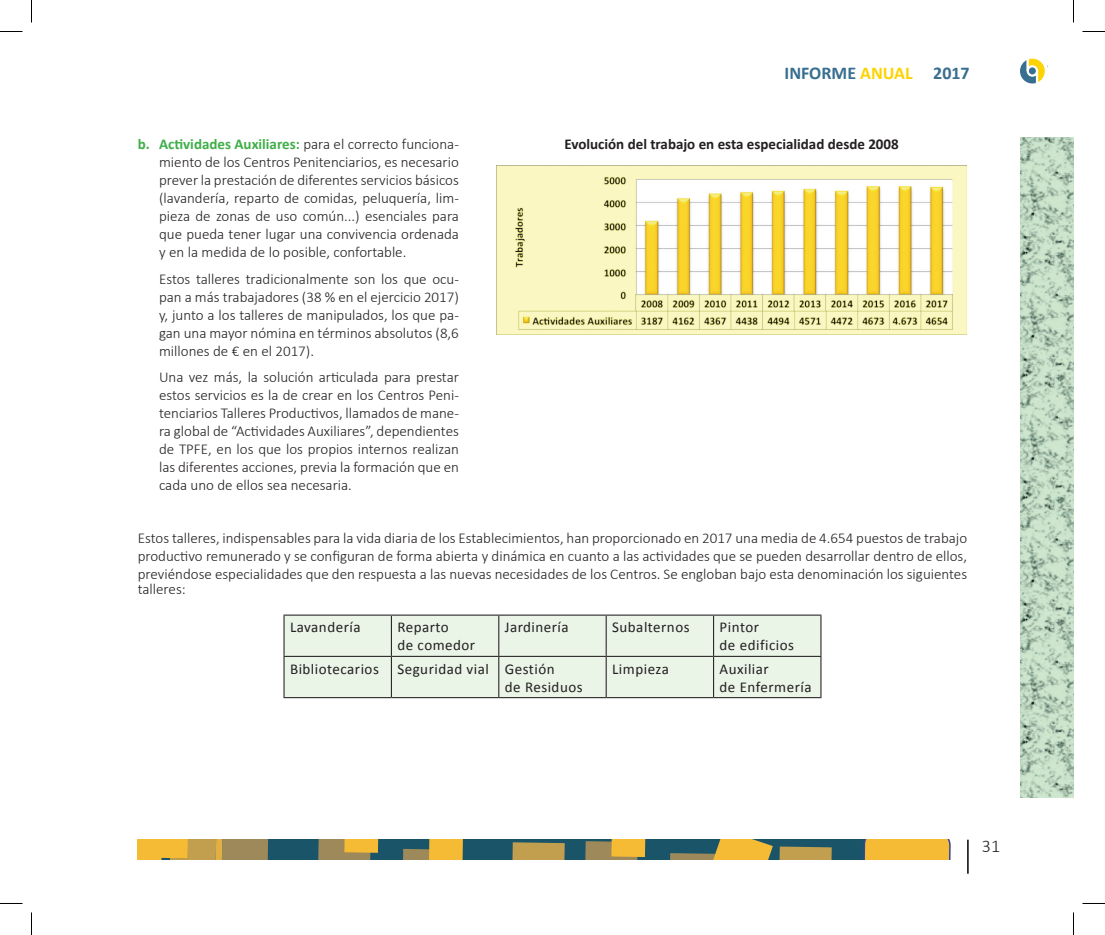
<style>
.page{position:relative;width:1105px;height:935px;background:#fff}
.page>*{position:absolute;margin:0;border:0;box-sizing:border-box;transform-origin:0 0}
.t1{font:700 18px "Calibri";color:#386e8f}
.t2{font:300 18px "Calibri";color:#231f20}
.t3{font:300 15px/18px "Calibri";color:#231f20;text-align:justify}
.List_Paragraph{font:15px "Calibri";letter-spacing:.035em;color:#231f20}
.t4{font:700 15px "Calibri";color:#231f20}
.s1{font-weight:700;color:#40ae49}
.s2{color:#fed304}
</style>
<div class="page">
<img style="left:1020px;top:138px;width:53px;height:659px">
<svg style="left:138px;top:839px;width:812px;height:21px;background:#8f8851"></svg>
<svg style="left:1020px;top:58px;width:25px;height:26px"></svg>
<div style="left:1029px;top:67px;width:7px;height:7px;background:#386e8f;border-radius:50%"></div>
<hr style="left:967px;top:839px;width:1px;height:34px;background:#000">
<img style="left:496px;top:165px;width:471px;height:169px">
<div style="left:284px;top:615px;width:536px;height:82px;background:#eaf4e7"></div>
<hr style="left:283px;top:614px;width:108px;height:1px;background:#231f20">
<hr style="left:283px;top:615px;width:1px;height:41px;background:#231f20">
<hr style="left:391px;top:614px;width:108px;height:1px;background:#231f20">
<hr style="left:391px;top:615px;width:1px;height:41px;background:#231f20">
<hr style="left:499px;top:614px;width:107px;height:1px;background:#231f20">
<hr style="left:498px;top:615px;width:1px;height:41px;background:#231f20">
<hr style="left:606px;top:614px;width:107px;height:1px;background:#231f20">
<hr style="left:606px;top:615px;width:1px;height:41px;background:#231f20">
<hr style="left:713px;top:614px;width:108px;height:1px;background:#231f20">
<hr style="left:713px;top:615px;width:1px;height:41px;background:#231f20">
<hr style="left:820px;top:615px;width:1px;height:41px;background:#231f20">
<hr style="left:283px;top:656px;width:108px;height:1px;background:#231f20">
<hr style="left:283px;top:657px;width:1px;height:40px;background:#231f20">
<hr style="left:391px;top:656px;width:108px;height:1px;background:#231f20">
<hr style="left:391px;top:657px;width:1px;height:40px;background:#231f20">
<hr style="left:499px;top:656px;width:107px;height:1px;background:#231f20">
<hr style="left:498px;top:657px;width:1px;height:40px;background:#231f20">
<hr style="left:606px;top:656px;width:107px;height:1px;background:#231f20">
<hr style="left:606px;top:657px;width:1px;height:40px;background:#231f20">
<hr style="left:713px;top:656px;width:108px;height:1px;background:#231f20">
<hr style="left:713px;top:657px;width:1px;height:40px;background:#231f20">
<hr style="left:820px;top:657px;width:1px;height:40px;background:#231f20">
<hr style="left:283px;top:697px;width:108px;height:1px;background:#231f20">
<hr style="left:391px;top:697px;width:108px;height:1px;background:#231f20">
<hr style="left:499px;top:697px;width:107px;height:1px;background:#231f20">
<hr style="left:606px;top:697px;width:107px;height:1px;background:#231f20">
<hr style="left:713px;top:697px;width:108px;height:1px;background:#231f20">
<svg style="left:0;top:31px;width:22px;height:1px"></svg>
<svg style="left:1082px;top:31px;width:23px;height:1px"></svg>
<svg style="left:0;top:903px;width:22px;height:1px"></svg>
<svg style="left:1082px;top:903px;width:23px;height:1px"></svg>
<svg style="left:31px;top:0;width:1px;height:22px"></svg>
<svg style="left:31px;top:912px;width:1px;height:23px"></svg>
<svg style="left:1073px;top:0;width:1px;height:22px"></svg>
<svg style="left:1073px;top:912px;width:1px;height:23px"></svg>
<p class="t3" style="left:159px;top:135px;width:301px;text-indent:-21px"><span class="s1">b. Actividades Auxiliares:</span> para el correcto funciona&shy;miento de los Centros Penitenciarios, es necesario prever la prestación de diferentes servicios básicos (lavandería, reparto de comidas, peluquería, lim&shy;pieza de zonas de uso común...) esenciales para que pueda tener lugar una convivencia ordenada y en la medida de lo posible, confortable.</p>
<p class="t3" style="left:159px;top:269px;width:301px">Estos talleres tradicionalmente son los que ocu&shy;pan a más trabajadores (38 % en el ejercicio 2017) y, junto a los talleres de manipulados, los que pa&shy;gan una mayor nómina en términos absolutos (8,6 millones de € en el 2017).</p>
<p class="t3" style="left:159px;top:368px;width:301px">Una vez más, la solución articulada para prestar estos servicios es la de crear en los Centros Peni&shy;tenciarios Talleres Productivos, llamados de mane&shy;ra global de “Actividades Auxiliares”, dependientes de TPFE, en los que los propios internos realizan las diferentes acciones, previa la formación que en cada uno de ellos sea necesaria.</p>
<p class="t1" style="left:784px;top:62px;width:187px">INFORME <span class="s2">ANUAL</span> 2017</p>
<p class="t4" style="left:564px;top:135px;width:336px">Evolución del trabajo en esta especialidad desde 2008</p>
<p class="t3" style="left:138px;top:528px;width:831px">Estos talleres, indispensables para la vida diaria de los Establecimientos, han proporcionado en 2017 una media de 4.654 puestos de trabajo productivo remunerado y se configuran de forma abierta y dinámica en cuanto a las actividades que se pueden desarrollar dentro de ellos, previéndose especialidades que den respuesta a las nuevas necesidades de los Centros. Se engloban bajo esta denominación los siguientes</p>
<p class="t3" style="left:138px;top:579px;width:49px">talleres:</p>
<p class="List_Paragraph" style="left:290px;top:618px;width:72px">Lavandería</p>
<p class="List_Paragraph" style="left:397px;top:618px;width:53px">Reparto</p>
<p class="List_Paragraph" style="left:397px;top:636px;width:79px">de comedor</p>
<p class="List_Paragraph" style="left:505px;top:618px;width:65px">Jardinería</p>
<p class="List_Paragraph" style="left:612px;top:618px;width:79px">Subalternos</p>
<p class="List_Paragraph" style="left:719px;top:618px;width:41px">Pintor</p>
<p class="List_Paragraph" style="left:719px;top:636px;width:76px">de edificios</p>
<p class="List_Paragraph" style="left:290px;top:659px;width:90px">Bibliotecarios</p>
<p class="List_Paragraph" style="left:397px;top:659px;width:93px">Seguridad vial</p>
<p class="List_Paragraph" style="left:505px;top:659px;width:51px">Gestión</p>
<p class="List_Paragraph" style="left:505px;top:677px;width:79px">de Residuos</p>
<p class="List_Paragraph" style="left:612px;top:659px;width:58px">Limpieza</p>
<p class="List_Paragraph" style="left:719px;top:659px;width:51px">Auxiliar</p>
<p class="List_Paragraph" style="left:719px;top:677px;width:93px">de Enfermería</p>
<p class="t2" style="left:982px;top:835px;width:20px">31</p>
</div>
